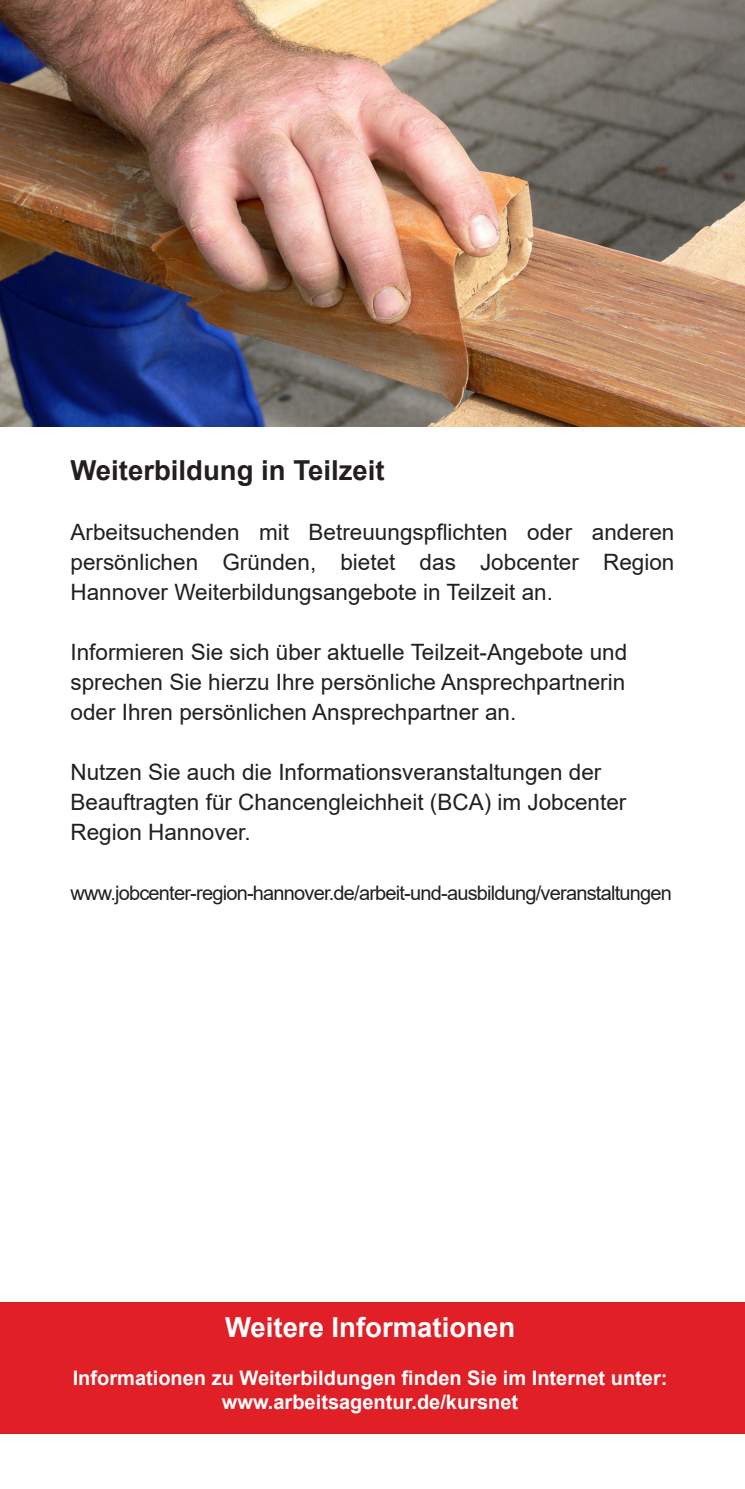
<style>
.page{position:relative;width:745px;height:1489px;background:#fff}
.page>*{position:absolute;margin:0;border:0;box-sizing:border-box;transform-origin:0 0}
.t1{font:700 27.5px "Arial";color:#231f20}
.t2{font:700 27.5px "Arial";color:#fff}
.t3{font:22.5px/30px "Arial";color:#231f20;text-align:justify}
.t4{font:700 20px/24px "Arial";color:#fff;text-align:center}
.t5{font:20px "Arial";letter-spacing:-.04em;color:#231f20}
</style>
<div class="page">
<img style="left:0;top:0;width:744px;height:426px">
<div style="left:0;top:1302px;width:744px;height:131px;background:#e01f26"></div>
<p class="t1" style="left:70px;top:451px;width:315px">Weiterbildung in Teilzeit</p>
<p class="t3" style="left:70px;top:517px;width:605px">Arbeitsuchenden mit Betreuungspflichten oder anderen persönlichen Gründen, bietet das Jobcenter Region Hannover Weiterbildungsangebote in Teilzeit an.</p>
<p class="t3" style="left:70px;top:637px;width:558px">Informieren Sie sich über aktuelle Teilzeit-Angebote und sprechen Sie hierzu Ihre persönliche Ansprechpartnerin oder Ihren persönlichen Ansprechpartner an.</p>
<p class="t3" style="left:70px;top:757px;width:557px;text-align:left">Nutzen Sie auch die Informationsveranstaltungen der<br>Beauftragten für Chancengleichheit (BCA) im Jobcenter<br>Region Hannover.</p>
<p class="t5" style="left:70px;top:879px;width:602px">www.jobcenter-region-hannover.de/arbeit-und-ausbildung/veranstaltungen</p>
<p class="t2" style="left:225px;top:1307px;width:291px">Weitere Informationen</p>
<p class="t4" style="left:73px;top:1365px;width:596px">Informationen zu Weiterbildungen finden Sie im Internet unter: www.arbeitsagentur.de/kursnet</p>
</div>
